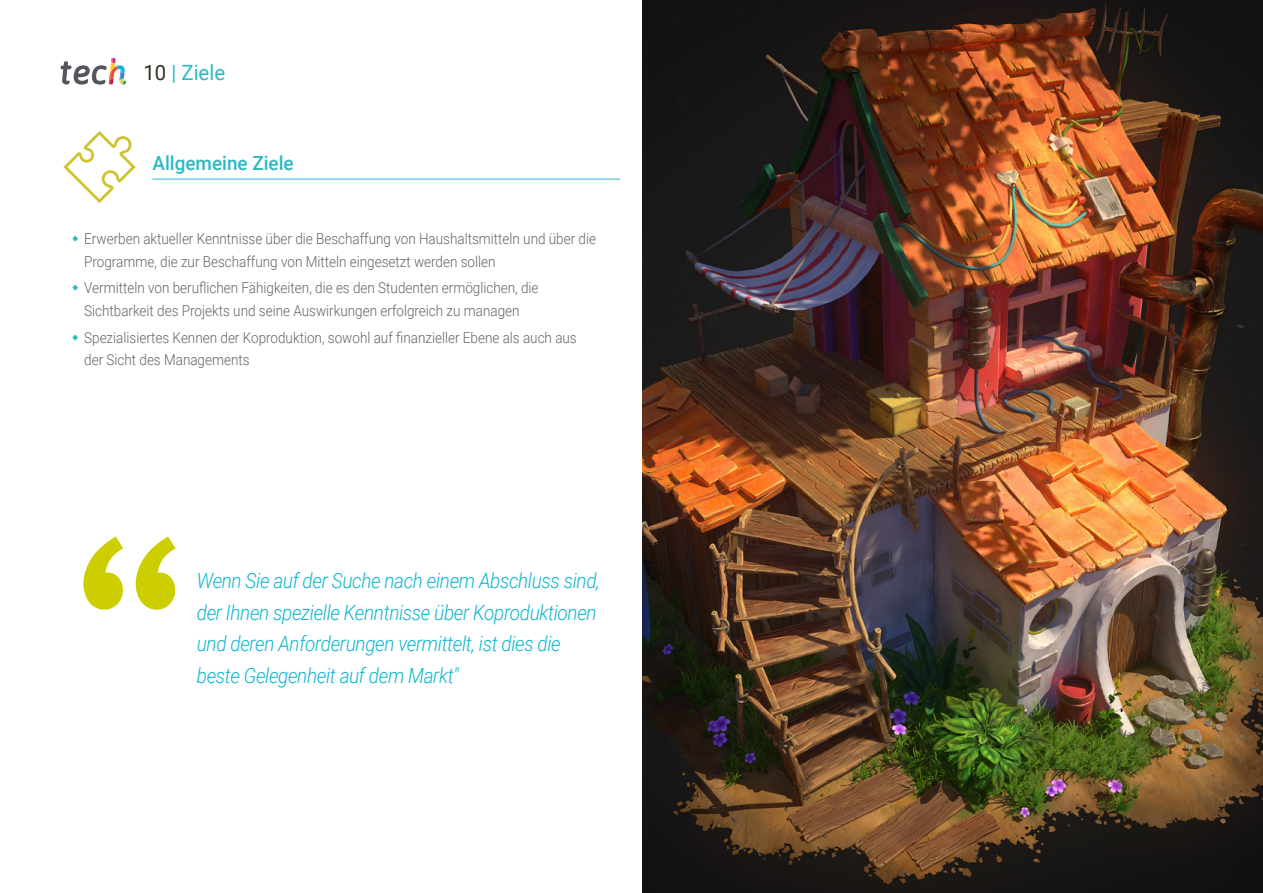
<style>
.page{position:relative;width:1263px;height:893px;background:#fff}
.page>*{position:absolute;margin:0;border:0;box-sizing:border-box;transform-origin:0 0}
.t1{font:italic 300 21px/31.5px "Roboto";letter-spacing:-.02em;color:#0fb6cf;scale:.9 1}
.t2{font:21px "Roboto";color:#2db8c5}
.t3{font:500 19.5px "Roboto";color:#2db8c5}
.t4{font:300 15px/22.5px "Roboto";color:#61646a;scale:.9 1}
.s1{color:#312e20}
</style>
<div class="page">
<svg style="left:63px;top:131px;width:73px;height:72px"></svg>
<img style="left:642px;top:0;width:621px;height:893px">
<svg style="left:61px;top:58px;width:65px;height:27px"></svg>
<svg style="left:83px;top:536px;width:93px;height:74px"></svg>
<hr style="left:152px;top:179px;width:468px;height:1px;background:#2db8c5">
<h1 class="t2" style="left:144px;top:57px;width:83px"><span class="s1">10</span> | Ziele</h1>
<h2 class="t3" style="left:152px;top:149px;width:143px">Allgemeine Ziele</h2>
<p class="t4" style="left:84px;top:227px;width:570px">Erwerben aktueller Kenntnisse über die Beschaffung von Haushaltsmitteln und über die<br>Programme, die zur Beschaffung von Mitteln eingesetzt werden sollen</p>
<p class="t4" style="left:84px;top:276px;width:506px">Vermitteln von beruflichen Fähigkeiten, die es den Studenten ermöglichen, die<br>Sichtbarkeit des Projekts und seine Auswirkungen erfolgreich zu managen</p>
<p class="t4" style="left:84px;top:325px;width:549px">Spezialisiertes Kennen der Koproduktion, sowohl auf finanzieller Ebene als auch aus der Sicht des Managements</p>
<h1 class="t1" style="left:197px;top:564px;width:449px">Wenn Sie auf der Suche nach einem Abschluss sind, der Ihnen spezielle Kenntnisse über Koproduktionen und deren Anforderungen vermittelt, ist dies die beste Gelegenheit auf dem Markt"</h1>
</div>
